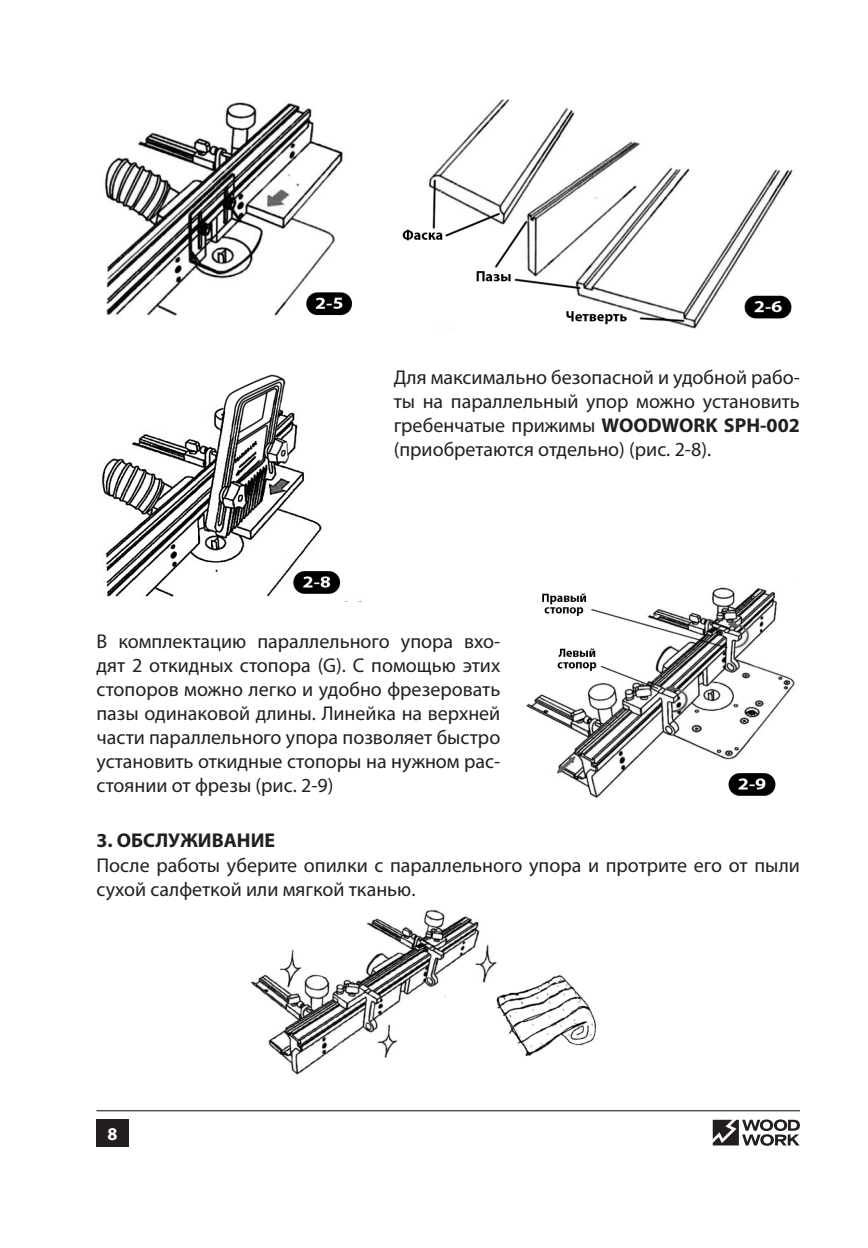
<style>
.page{position:relative;width:868px;height:1248px;background:#fff}
.page>*{position:absolute;margin:0;border:0;box-sizing:border-box;transform-origin:0 0}
.t1{font:20px/24px "Myriad Pro";color:#231f20;text-align:justify}
.t2{font:700 20px "Myriad Pro";color:#231f20}
.t3{font:700 18px "Myriad Pro";color:#fff}
.s1{font-weight:700}
</style>
<div class="page">
<div style="left:96px;top:1119px;width:33px;height:27px;background:#231f20"></div>
<svg style="left:712px;top:1119px;width:87px;height:26px"></svg>
<hr style="left:96px;top:1110px;width:703px;height:1px;background:#040503">
<img style="left:104px;top:100px;width:689px;height:229px">
<img style="left:101px;top:374px;width:261px;height:228px">
<img style="left:526px;top:587px;width:269px;height:211px">
<img style="left:250px;top:909px;width:346px;height:166px">
<p class="t1" style="left:393px;top:364px;width:407px">Для максимально безопасной и удобной рабо&shy;ты на параллельный упор можно установить гребенчатые прижимы <span class="s1">WOODWORK SPH-002 </span>(приобретаются отдельно) (рис. 2-8).</p>
<p class="t1" style="left:96px;top:628px;width:405px">В комплектацию параллельного упора вхо&shy;дят 2 откидных стопора (G). С помощью этих стопоров можно легко и удобно фрезеровать пазы одинаковой длины. Линейка на верхней части параллельного упора позволяет быстро установить откидные стопоры на нужном рас&shy;стоянии от фрезы (рис. 2-9)</p>
<p class="t2" style="left:96px;top:827px;width:180px">3. ОБСЛУЖИВАНИЕ</p>
<p class="t1" style="left:96px;top:852px;width:705px">После работы уберите опилки с параллельного упора и протрите его от пыли сухой салфеткой или мягкой тканью.</p>
<p class="t3" style="left:108px;top:1121px;width:11px">8</p>
</div>
